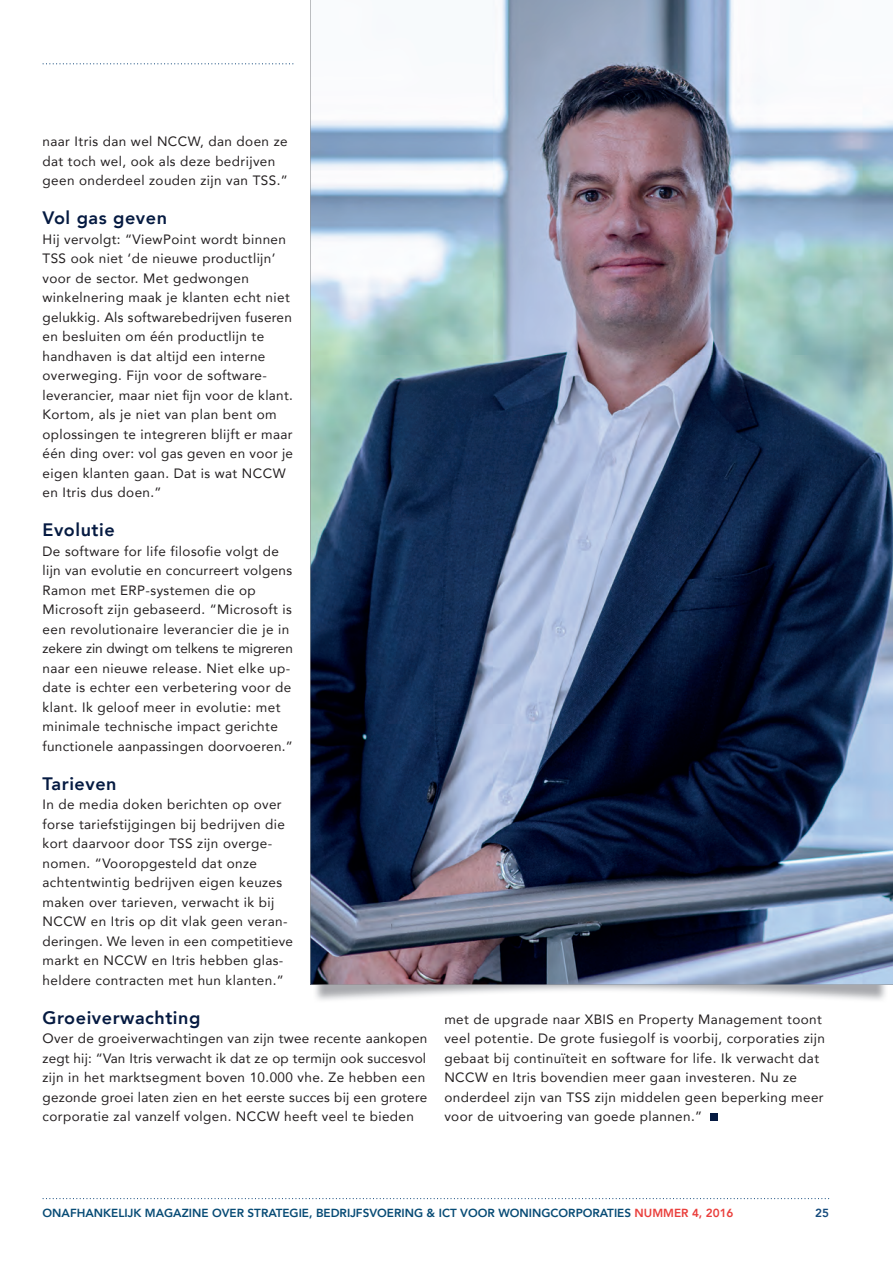
<style>
.page{position:relative;width:893px;height:1263px;background:#fff}
.page>*{position:absolute;margin:0;border:0;box-sizing:border-box;transform-origin:0 0}
.t1{font:800 18px "Avenir";letter-spacing:.03em;color:#051a41}
.t2{font:13.5px/19.5px "Avenir";letter-spacing:.03em;color:#231f20}
.t3{font:800 11.7px "Avenir";color:#074b75}
.t4{font:800 11.7px "Avenir";color:#144a7c}
.s1{color:#ea3f3c}
</style>
<div class="page">
<svg style="left:43px;top:1198px;width:786px;height:1px"></svg>
<img style="left:315px;top:985px;width:571px;height:15px">
<svg style="left:43px;top:63px;width:250px;height:1px"></svg>
<img style="left:310px;top:0;width:583px;height:985px">
<div style="left:710px;top:1113px;width:8px;height:8px;background:#051a41"></div>
<p class="t2" style="left:43px;top:131px;width:247px">naar Itris dan wel NCCW, dan doen ze dat toch wel, ook als deze bedrijven geen onderdeel zouden zijn van TSS.”</p>
<h1 class="t1" style="left:43px;top:204px;width:126px">Vol gas geven</h1>
<p class="t2" style="left:43px;top:229px;width:252px">Hij vervolgt: “ViewPoint wordt binnen TSS ook niet ‘de nieuwe productlijn’ voor de sector. Met gedwongen winkelnering maak je klanten echt niet gelukkig. Als softwarebedrijven fuseren en besluiten om één productlijn te handhaven is dat altijd een interne overweging. Fijn voor de software&shy;leverancier, maar niet fijn voor de klant.<br>Kortom, als je niet van plan bent om oplossingen te integreren blijft er maar één ding over: vol gas geven en voor je eigen klanten gaan. Dat is wat NCCW en Itris dus doen.”</p>
<h1 class="t1" style="left:43px;top:516px;width:74px">Evolutie</h1>
<p class="t2" style="left:43px;top:541px;width:252px">De software for life filosofie volgt de lijn van evolutie en concurreert volgens Ramon met ERP-systemen die op Microsoft zijn gebaseerd. “Microsoft is een revolutionaire leverancier die je in zekere zin dwingt om telkens te migreren naar een nieuwe release. Niet elke up&shy;date is echter een verbetering voor de klant. Ik geloof meer in evolutie: met minimale technische impact gerichte functionele aanpassingen doorvoeren.”</p>
<h1 class="t1" style="left:43px;top:769px;width:75px">Tarieven</h1>
<p class="t2" style="left:43px;top:794px;width:252px">In de media doken berichten op over forse tariefstijgingen bij bedrijven die kort daarvoor door TSS zijn overge&shy;nomen. “Vooropgesteld dat onze achtentwintig bedrijven eigen keuzes maken over tarieven, verwacht ik bij NCCW en Itris op dit vlak geen veran&shy;deringen. We leven in een competitieve markt en NCCW en Itris hebben glas&shy;heldere contracten met hun klanten.”</p>
<h1 class="t1" style="left:43px;top:1003px;width:159px">Groeiverwachting</h1>
<p class="t2" style="left:43px;top:1028px;width:386px">Over de groeiverwachtingen van zijn twee recente aankopen zegt hij: “Van Itris verwacht ik dat ze op termijn ook succesvol zijn in het marktsegment boven 10.000 vhe. Ze hebben een gezonde groei laten zien en het eerste succes bij een grotere corporatie zal vanzelf volgen. NCCW heeft veel te bieden</p>
<p class="t2" style="left:444px;top:1009px;width:382px">met de upgrade naar XBIS en Property Management toont veel potentie. De grote fusiegolf is voorbij, corporaties zijn gebaat bij continuïteit en software for life. Ik verwacht dat NCCW en Itris bovendien meer gaan investeren. Nu ze onderdeel zijn van TSS zijn middelen geen beperking meer voor de uitvoering van goede plannen.”</p>
<p class="t3" style="left:43px;top:1204px;width:693px">ONAFHANKELĲK MAGAZINE OVER STRATEGIE, BEDRĲFSVOERING &amp; ICT VOOR WONINGCORPORATIES <span class="s1">NUMMER 4, 2016</span></p>
<p class="t4" style="left:815px;top:1204px;width:15px">25</p>
</div>
